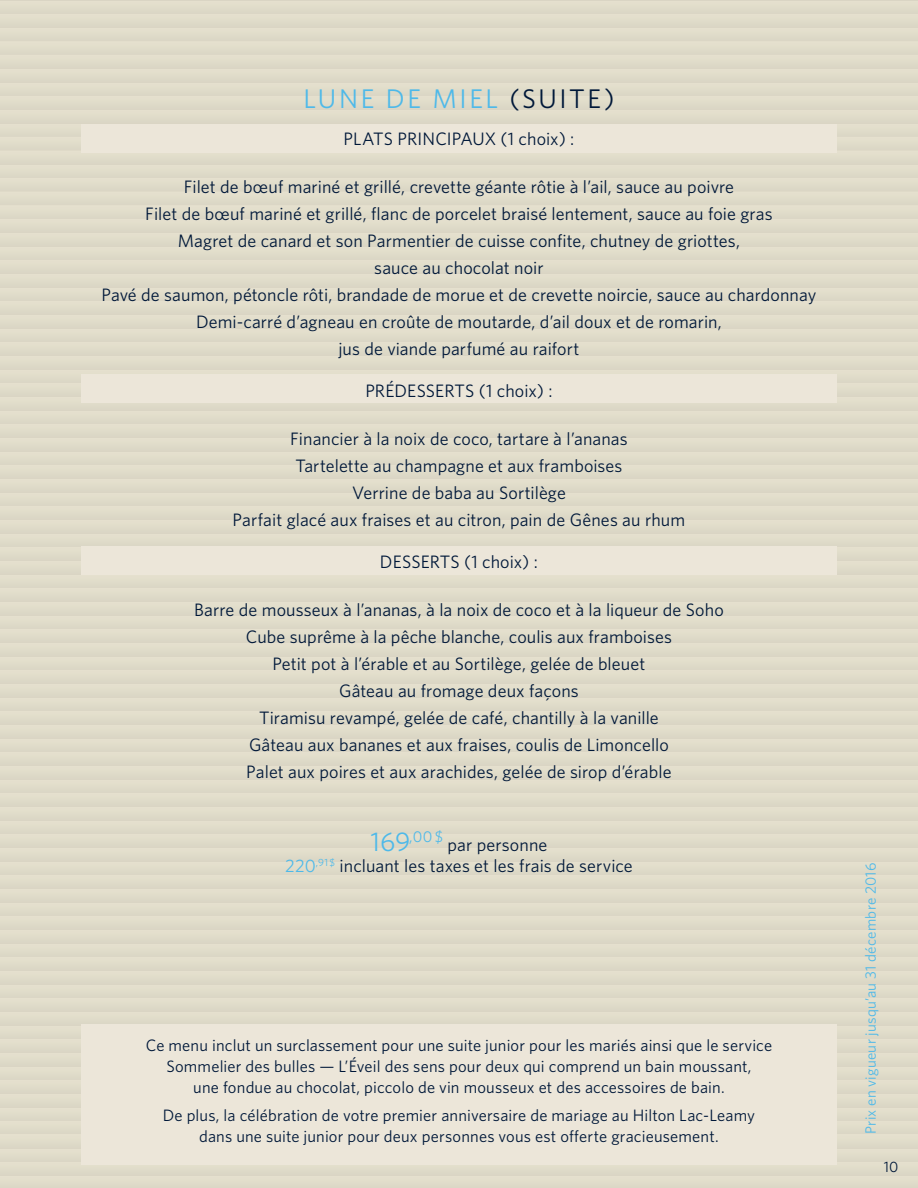
<style>
.page{position:relative;width:918px;height:1188px;background:#fff}
.page>*{position:absolute;margin:0;border:0;box-sizing:border-box;transform-origin:0 0}
.t1{font:27px "Whitney";letter-spacing:.095em;color:#4eb9e9}
.t2{font:18px/27px "Whitney";letter-spacing:.005em;color:#001839;text-align:center}
.t3{font:16.5px/21px "Whitney";letter-spacing:.01em;color:#001839;text-align:center}
.t4{font:15.6px "Whitney";color:#4eb9e9}
.t5{font:15px "Whitney";letter-spacing:.015em;color:#4eb9e9}
.t6{font:15px "Whitney";color:#001839}
.s1{color:#001839}
.s2{font-size:27px}
.s3{color:#4eb9e9}
</style>
<div class="page">
<div style="left:81px;top:375px;width:756px;height:28px;background:#ece6d9"></div>
<div style="left:81px;top:546px;width:756px;height:28px;background:#ece6d9"></div>
<div style="left:81px;top:124px;width:756px;height:28px;background:#ece6d9"></div>
<div style="left:81px;top:1024px;width:756px;height:141px;background:#ece6d9"></div>
<h1 class="t1" style="left:303px;top:80px;width:313px">LUNE DE MIEL <span class="s1">(SUITE)</span></h1>
<p class="t2" style="left:344px;top:125px;width:11px">Plat</p>
<p class="t2" style="left:384px;top:125px;width:192px">s prin ci paux (1 choix) :</p>
<p class="t2" style="left:101px;top:173px;width:716px">Filet de bœuf mariné et grillé, crevette géante rôtie à l’ail, sauce au poivre<br>Filet de bœuf mariné et grillé, flanc de porcelet braisé lentement, sauce au foie gras<br>Magret de canard et son Parmentier de cuisse confite, chutney de griottes,<br>sauce au chocolat noir<br>Pavé de saumon, pétoncle rôti, brandade de morue et de crevette noircie, sauce au chardonnay Demi-carré d’agneau en croûte de moutarde, d’ail doux et de romarin,<br>jus de viande parfumé au raifort</p>
<p class="t2" style="left:365px;top:377px;width:77px">Prédessert</p>
<p class="t2" style="left:465px;top:377px;width:89px">s (1 choix) :</p>
<p class="t2" style="left:233px;top:425px;width:454px">Financier à la noix de coco, tartare à l’ananas<br>Tartelette au champagne et aux framboises<br>Verrine de baba au Sortilège<br>Parfait glacé aux fraises et au citron, pain de Gênes au rhum</p>
<p class="t2" style="left:380px;top:548px;width:48px">Dessert</p>
<p class="t2" style="left:451px;top:548px;width:89px">s (1 choix) :</p>
<p class="t2" style="left:194px;top:596px;width:531px">Barre de mousseux à l’ananas, à la noix de coco et à la liqueur de Soho Cube suprême à la pêche blanche, coulis aux framboises<br>Petit pot à l’érable et au Sortilège, gelée de bleuet<br>Gâteau au fromage deux façons<br>Tiramisu revampé, gelée de café, chantilly à la vanille<br>Gâteau aux bananes et aux fraises, coulis de Limoncello<br>Palet aux poires et aux arachides, gelée de sirop d’érable</p>
<p class="t4" style="left:370px;top:827px;width:74px"><span class="s2">169</span>,00 $</p>
<p class="t2" style="left:285px;top:834px;width:349px;line-height:21px;text-align:left;text-indent:163px">par personne<br><span class="s3">220</span><sup>,91</sup> <sup>$</sup> incluant les taxes et les frais de service</p>
<p class="t3" style="left:146px;top:1034px;width:628px">Ce menu inclut un surclassement pour une suite junior pour les mariés ainsi que le service<br>Sommelier des bulles — L’Éveil des sens pour deux qui comprend un bain moussant,<br>une fondue au chocolat, piccolo de vin mousseux et des accessoires de bain.</p>
<p class="t3" style="left:163px;top:1104px;width:594px">De plus, la célébration de votre premier anniversaire de mariage au Hilton Lac-Leamy dans une suite junior pour deux personnes vous est offerte gracieusement.</p>
<p class="t5" style="left:861px;top:1134px;width:273px;rotate:-90deg">Prix en vigueur jusqu’au 31 décembre 2016</p>
<p class="t6" style="left:884px;top:1157px;width:16px">10</p>
</div>
